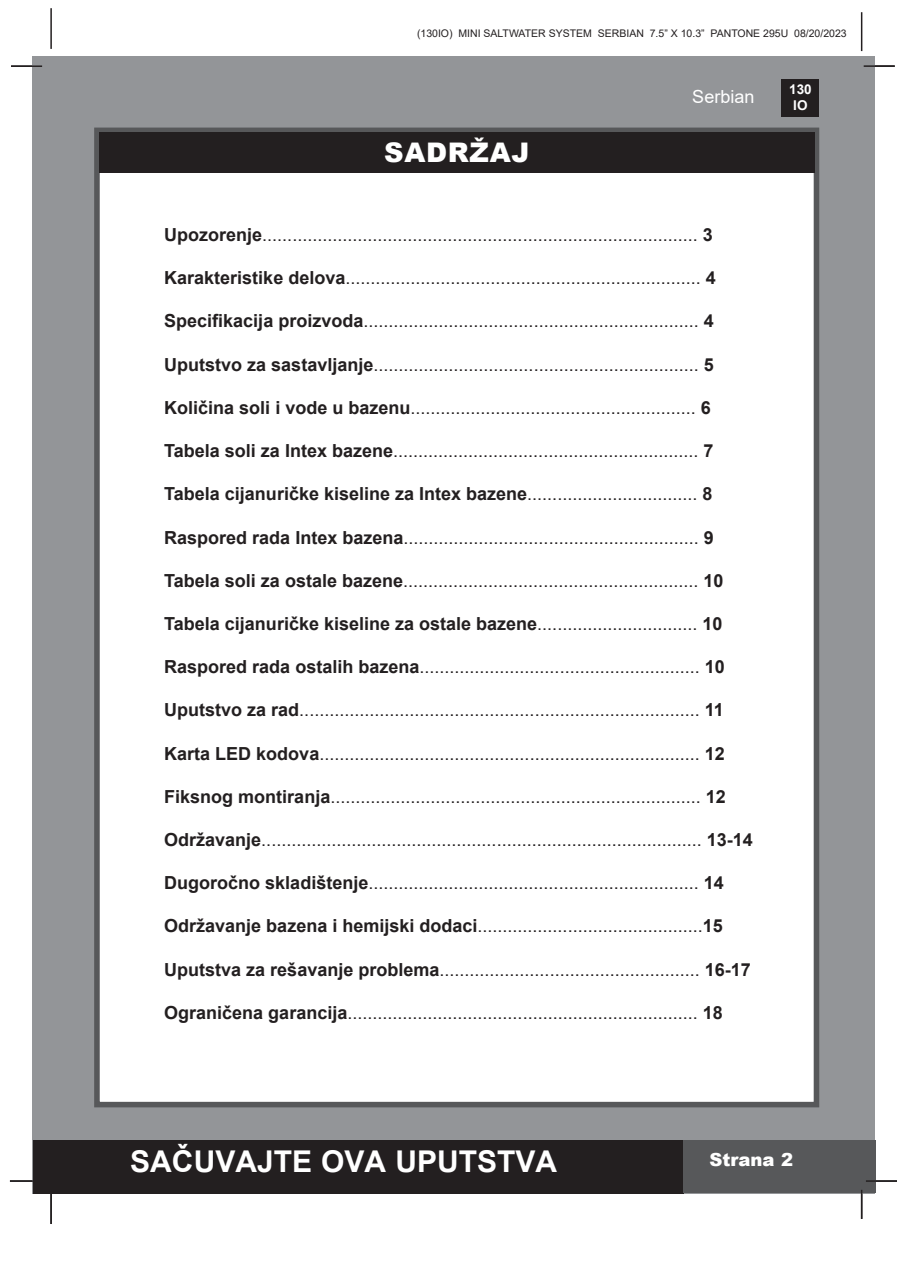
<style>
.page{position:relative;width:897px;height:1264px;background:#fff}
.page>*{position:absolute;margin:0;border:0;box-sizing:border-box;transform-origin:0 0}
.t1{font:700 30px "Arial";color:#fff}
.t2{font:900 27px "Arial";letter-spacing:.025em;color:#fff}
.Paragraph_Style1{font:18px "Arial";color:#231f20}
.Paragraph_Style1-2{font:700 18px "Arial";color:#231f20}
.t3{font:18px "Arial";color:#fff}
.t4{font:900 18px "Arial";color:#fff}
.t5{font:700 13.5px/16.2px "Arial";color:#fff;text-align:center}
.t6{font:10.5px "Arial";color:#231f20}
.s1{font-weight:700}
.s2{font-weight:400}
</style>
<div class="page">
<hr style="left:50px;top:8px;width:2px;height:41px;background:#231f20">
<hr style="left:860px;top:12px;width:2px;height:39px;background:#231f20">
<div style="left:33px;top:56px;width:842px;height:1137px;background:#939598"></div>
<div style="left:781px;top:79px;width:38px;height:38px;background:#231f20"></div>
<div style="left:33px;top:1140px;width:650px;height:53px;background:#231f20"></div>
<div style="left:682px;top:1140px;width:193px;height:53px;background:#57585a"></div>
<div style="left:94px;top:128px;width:725px;height:979px;background:#fff;border:6px solid #57585a"></div>
<hr style="left:863px;top:65px;width:31px;height:2px;background:#231f20">
<hr style="left:865px;top:1180px;width:31px;height:1px;background:#231f20">
<hr style="left:860px;top:1189px;width:2px;height:30px;background:#231f20">
<hr style="left:50px;top:1193px;width:2px;height:31px;background:#231f20">
<hr style="left:10px;top:1180px;width:31px;height:1px;background:#231f20">
<hr style="left:11px;top:65px;width:31px;height:2px;background:#231f20">
<div style="left:99px;top:132px;width:715px;height:40px;background:#231f20"></div>
<p class="t6" style="left:417px;top:26px;width:431px">(130IO) MINI SALTWATER SYSTEM SERBIAN 7.5” X 10.3” PANTONE 295U 08/20/2023</p>
<p class="t2" style="left:384px;top:133px;width:147px">SADRŽAJ</p>
<p class="t3" style="left:692px;top:84px;width:64px">Serbian</p>
<p class="Paragraph_Style1" style="left:164px;top:222px;width:550px"><span class="s1">Upozorenje</span>....................................................................................... <span class="s1">3</span></p>
<p class="Paragraph_Style1" style="left:164px;top:265px;width:553px"><span class="s1">Karakteristike delova</span>....................................................................... <span class="s1">4</span></p>
<p class="Paragraph_Style1" style="left:164px;top:309px;width:551px"><span class="s1">Specifikacija proizvoda</span>................................................................... <span class="s1">4</span></p>
<p class="Paragraph_Style1" style="left:164px;top:352px;width:551px"><span class="s1">Uputstvo za sastavljanje</span>................................................................. <span class="s1">5</span></p>
<p class="Paragraph_Style1" style="left:164px;top:395px;width:548px"><span class="s1">Količina soli i vode u bazenu</span>......................................................... <span class="s1">6</span></p>
<p class="Paragraph_Style1" style="left:164px;top:438px;width:550px"><span class="s1">Tabela soli za Intex bazene</span>............................................................. <span class="s1">7</span></p>
<p class="Paragraph_Style1-2" style="left:164px;top:481px;width:549px">Tabela cijanuričke kiseline za Intex bazene<span class="s2">..................................</span> 8</p>
<p class="Paragraph_Style1" style="left:164px;top:525px;width:551px"><span class="s1">Raspored rada Intex bazena</span>........................................................... <span class="s1">9</span></p>
<p class="Paragraph_Style1" style="left:164px;top:568px;width:560px"><span class="s1">Tabela soli za ostale bazene</span>........................................................... <span class="s1">10</span></p>
<p class="Paragraph_Style1-2" style="left:164px;top:611px;width:559px">Tabela cijanuričke kiseline za ostale bazene<span class="s2">................................</span> 10</p>
<p class="Paragraph_Style1" style="left:164px;top:654px;width:562px"><span class="s1">Raspored rada ostalih bazena</span>........................................................ <span class="s1">10</span></p>
<p class="Paragraph_Style1" style="left:164px;top:697px;width:561px"><span class="s1">Uputstvo za rad</span>................................................................................ <span class="s1">11</span></p>
<p class="Paragraph_Style1" style="left:164px;top:741px;width:562px"><span class="s1">Karta LED kodova</span>............................................................................ <span class="s1">12</span></p>
<p class="Paragraph_Style1" style="left:164px;top:784px;width:563px"><span class="s1">Fiksnog montiranja</span>.......................................................................... <span class="s1">12</span></p>
<p class="Paragraph_Style1" style="left:164px;top:827px;width:590px"><span class="s1">Održavanje</span>........................................................................................ <span class="s1">13-14</span></p>
<p class="Paragraph_Style1" style="left:164px;top:870px;width:561px"><span class="s1">Dugoročno skladištenje</span>.................................................................. <span class="s1">14</span></p>
<p class="Paragraph_Style1" style="left:164px;top:913px;width:560px"><span class="s1">Održavanje bazena i hemijski dodaci</span>.............................................<span class="s1">15</span></p>
<p class="Paragraph_Style1" style="left:164px;top:957px;width:588px"><span class="s1">Uputstva za rešavanje problema</span>.................................................... <span class="s1">16-17</span></p>
<p class="Paragraph_Style1" style="left:164px;top:1000px;width:560px"><span class="s1">Ograničena garancija</span>...................................................................... <span class="s1">18</span></p>
<p class="t5" style="left:789px;top:81px;width:24px">130<br>IO</p>
<h1 class="t1" style="left:130px;top:1140px;width:428px">SAČUVAJTE OVA UPUTSTVA</h1>
<p class="t4" style="left:709px;top:1146px;width:85px">Strana 2</p>
</div>
